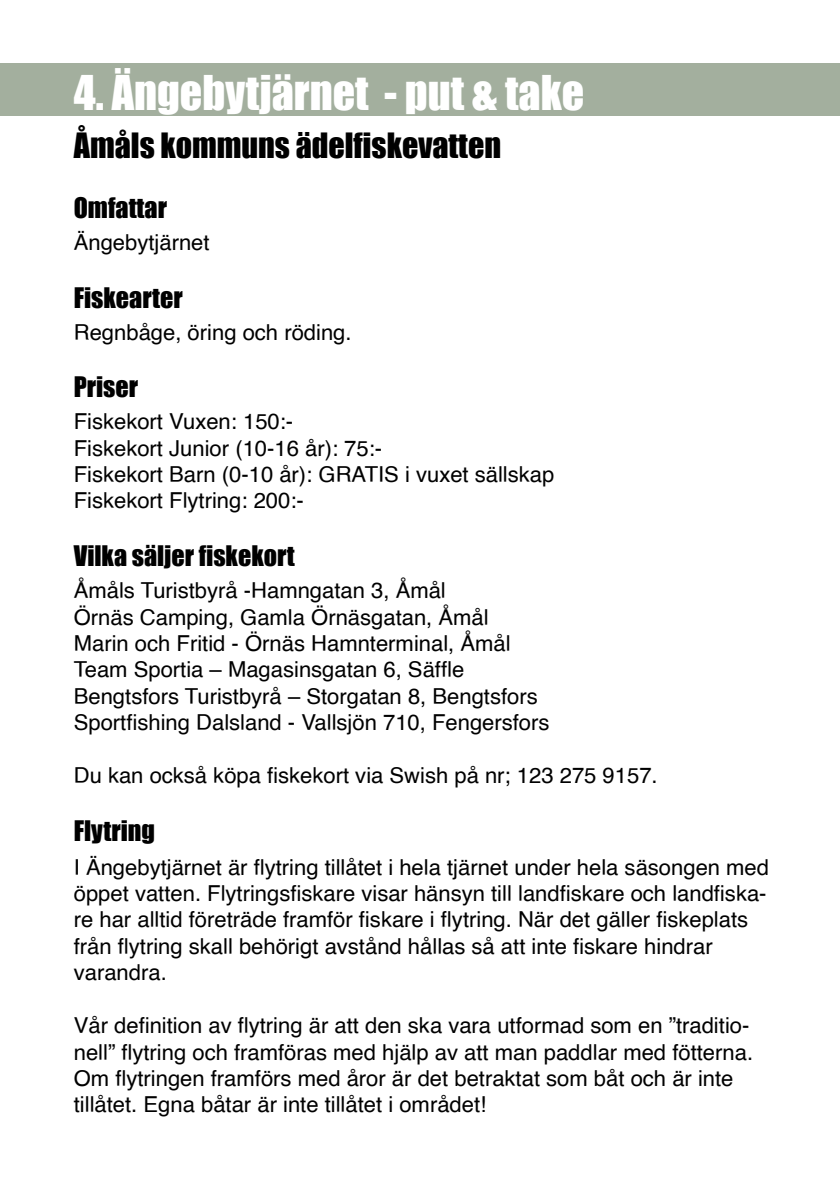
<style>
.page{position:relative;width:840px;height:1191px;background:#fff}
.page>*{position:absolute;margin:0;border:0;box-sizing:border-box;transform-origin:0 0}
.t1{font:44px "Impact";color:#fff}
.t2{font:32px "Impact";color:#000}
.t3{font:26px "Impact";color:#000}
.t4{font:22px/26.4px "Helvetica";color:#000}
</style>
<div class="page">
<div style="left:0;top:64px;width:839px;height:52px;background:#a3af9e"></div>
<p class="t1" style="left:74px;top:59px;width:511px">4. Ängebytjärnet - put &amp; take</p>
<p class="t2" style="left:74px;top:121px;width:428px">Åmåls kommuns ädelfiskevatten</p>
<p class="t3" style="left:74px;top:188px;width:95px">Omfattar</p>
<p class="t4" style="left:74px;top:230px;width:137px">Ängebytjärnet</p>
<p class="t3" style="left:74px;top:277px;width:110px">Fiskearter</p>
<p class="t4" style="left:74px;top:319px;width:279px">Regnbåge, öring och röding.</p>
<p class="t3" style="left:74px;top:367px;width:66px">Priser</p>
<p class="t4" style="left:74px;top:409px;width:221px">Fiskekort Vuxen: 150:-</p>
<p class="t4" style="left:74px;top:435px;width:310px">Fiskekort Junior (10-16 år): 75:-</p>
<p class="t4" style="left:74px;top:462px;width:482px">Fiskekort Barn (0-10 år): GRATIS i vuxet sällskap</p>
<p class="t4" style="left:74px;top:488px;width:231px">Fiskekort Flytring: 200:-</p>
<p class="t3" style="left:74px;top:536px;width:222px">Vilka säljer fiskekort</p>
<p class="t4" style="left:74px;top:578px;width:373px">Åmåls Turistbyrå -Hamngatan 3, Åmål</p>
<p class="t4" style="left:74px;top:604px;width:416px">Örnäs Camping, Gamla Örnäsgatan, Åmål</p>
<p class="t4" style="left:74px;top:630px;width:438px">Marin och Fritid - Örnäs Hamnterminal, Åmål</p>
<p class="t4" style="left:74px;top:657px;width:392px">Team Sportia – Magasinsgatan 6, Säffle</p>
<p class="t4" style="left:74px;top:683px;width:465px">Bengtsfors Turistbyrå – Storgatan 8, Bengtsfors</p>
<p class="t4" style="left:74px;top:710px;width:477px">Sportfishing Dalsland - Vallsjön 710, Fengersfors</p>
<p class="t4" style="left:74px;top:762px;width:585px">Du kan också köpa fiskekort via Swish på nr; 123 275 9157.</p>
<p class="t3" style="left:74px;top:810px;width:83px">Flytring</p>
<p class="t4" style="left:74px;top:854px;width:696px">I Ängebytjärnet är flytring tillåtet i hela tjärnet under hela säsongen med öppet vatten. Flytringsfiskare visar hänsyn till landfiskare och landfiska&shy;re har alltid företräde framför fiskare i flytring. När det gäller fiskeplats från flytring skall behörigt avstånd hållas så att inte fiskare hindrar varandra.</p>
<p class="t4" style="left:74px;top:1012px;width:680px">Vår definition av flytring är att den ska vara utformad som en ”traditio&shy;nell” flytring och framföras med hjälp av att man paddlar med fötterna.<br>Om flytringen framförs med åror är det betraktat som båt och är inte tillåtet. Egna båtar är inte tillåtet i området!</p>
</div>
